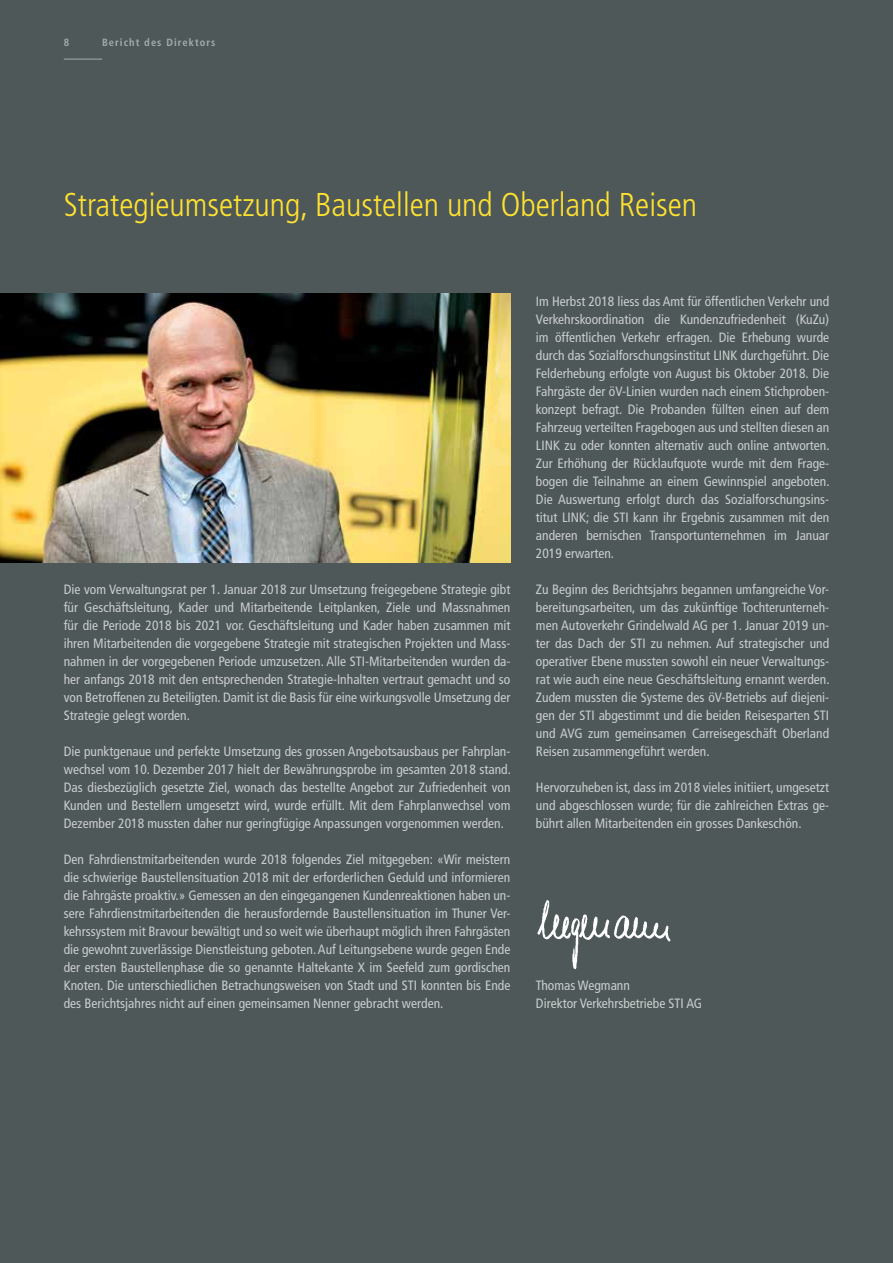
<style>
.page{position:relative;width:893px;height:1263px;background:#4e5859}
.page>*{position:absolute;margin:0;border:0;box-sizing:border-box;transform-origin:0 0}
.t1{font:300 condensed 33px "Frutiger";color:#ffe22f}
.t2{font:condensed 13.5px/18px "Frutiger";color:#cacdcd;text-align:justify}
.t3{font:700 condensed 10.5px "Frutiger";letter-spacing:.1em;color:#a6acac}
</style>
<div class="page">
<hr style="left:64px;top:59px;width:38px;height:1px;background:#a6acac">
<img style="left:0;top:293px;width:510px;height:269px">
<img style="left:537px;top:900px;width:134px;height:70px">
<p class="t3" style="left:64px;top:36px;width:7px">8</p>
<p class="t3" style="left:102px;top:36px;width:115px">Bericht des Direktors</p>
<h1 class="t1" style="left:64px;top:186px;width:635px">Strategieumsetzung, Baustellen und Oberland Reisen</h1>
<p class="t2" style="left:64px;top:580px;width:448px">Die vom Verwaltungsrat per 1. Januar 2018 zur Umsetzung freigegebene Strategie gibt für Geschäftsleitung, Kader und Mitarbeitende Leitplanken, Ziele und Massnahmen für die Periode 2018 bis 2021 vor. Geschäftsleitung und Kader haben zusammen mit ihren Mitarbeitenden die vorgegebene Strategie mit strategischen Projekten und Mass&shy;nahmen in der vorgegebenen Periode umzusetzen. Alle STI-Mitarbeitenden wurden da&shy;her anfangs 2018 mit den entsprechenden Strategie-Inhalten vertraut gemacht und so von Betroffenen zu Beteiligten. Damit ist die Basis für eine wirkungsvolle Umsetzung der Strategie gelegt worden.</p>
<p class="t2" style="left:64px;top:742px;width:449px">Die punktgenaue und perfekte Umsetzung des grossen Angebotsausbaus per Fahrplan&shy;wechsel vom 10. Dezember 2017 hielt der Bewährungsprobe im gesamten 2018 stand.<br>Das diesbezüglich gesetzte Ziel, wonach das bestellte Angebot zur Zufriedenheit von Kunden und Bestellern umgesetzt wird, wurde erfüllt. Mit dem Fahrplanwechsel vom Dezember 2018 mussten daher nur geringfügige Anpassungen vorgenommen werden.</p>
<p class="t2" style="left:64px;top:850px;width:448px">Den Fahrdienstmitarbeitenden wurde 2018 folgendes Ziel mitgegeben: «Wir meistern die schwierige Baustellensituation 2018 mit der erforderlichen Geduld und informieren die Fahrgäste proaktiv.» Gemessen an den eingegangenen Kundenreaktionen haben un&shy;sere Fahrdienstmitarbeitenden die herausfordernde Baustellensituation im Thuner Ver&shy;kehrssystem mit Bravour bewältigt und so weit wie überhaupt möglich ihren Fahrgästen die gewohnt zuverlässige Dienstleistung geboten. Auf Leitungsebene wurde gegen Ende der ersten Baustellenphase die so genannte Haltekante X im Seefeld zum gordischen Knoten. Die unterschiedlichen Betrachungsweisen von Stadt und STI konnten bis Ende des Berichtsjahres nicht auf einen gemeinsamen Nenner gebracht werden.</p>
<p class="t2" style="left:536px;top:292px;width:295px">Im Herbst 2018 liess das Amt für öffentlichen Verkehr und Verkehrskoordination die Kundenzufriedenheit (KuZu) im öffentlichen Verkehr erfragen. Die Erhebung wurde durch das Sozialforschungsinstitut LINK durchgeführt. Die Felderhebung erfolgte von August bis Oktober 2018. Die Fahrgäste der öV-Linien wurden nach einem Stichproben&shy;konzept befragt. Die Probanden füllten einen auf dem Fahrzeug verteilten Fragebogen aus und stellten diesen an LINK zu oder konnten alternativ auch online antworten.<br>Zur Erhöhung der Rücklaufquote wurde mit dem Frage&shy;bogen die Teilnahme an einem Gewinnspiel angeboten.<br>Die Auswertung erfolgt durch das Sozialforschungsins&shy;titut LINK; die STI kann ihr Ergebnis zusammen mit den anderen bernischen Transportunternehmen im Januar 2019 erwarten.</p>
<p class="t2" style="left:536px;top:580px;width:295px">Zu Beginn des Berichtsjahrs begannen umfangreiche Vor&shy;bereitungsarbeiten, um das zukünftige Tochterunterneh&shy;men Autoverkehr Grindelwald AG per 1. Januar 2019 un&shy;ter das Dach der STI zu nehmen. Auf strategischer und operativer Ebene mussten sowohl ein neuer Verwaltungs&shy;rat wie auch eine neue Geschäftsleitung ernannt werden.<br>Zudem mussten die Systeme des öV-Betriebs auf diejeni&shy;gen der STI abgestimmt und die beiden Reisesparten STI und AVG zum gemeinsamen Carreisegeschäft Oberland Reisen zusammengeführt werden.</p>
<p class="t2" style="left:536px;top:778px;width:295px">Hervorzuheben ist, dass im 2018 vieles initiiert, umgesetzt und abgeschlossen wurde; für die zahlreichen Extras ge&shy;bührt allen Mitarbeitenden ein grosses Dankeschön.</p>
<p class="t2" style="left:536px;top:976px;width:168px">Thomas Wegmann<br>Direktor Verkehrsbetriebe STI AG</p>
</div>
